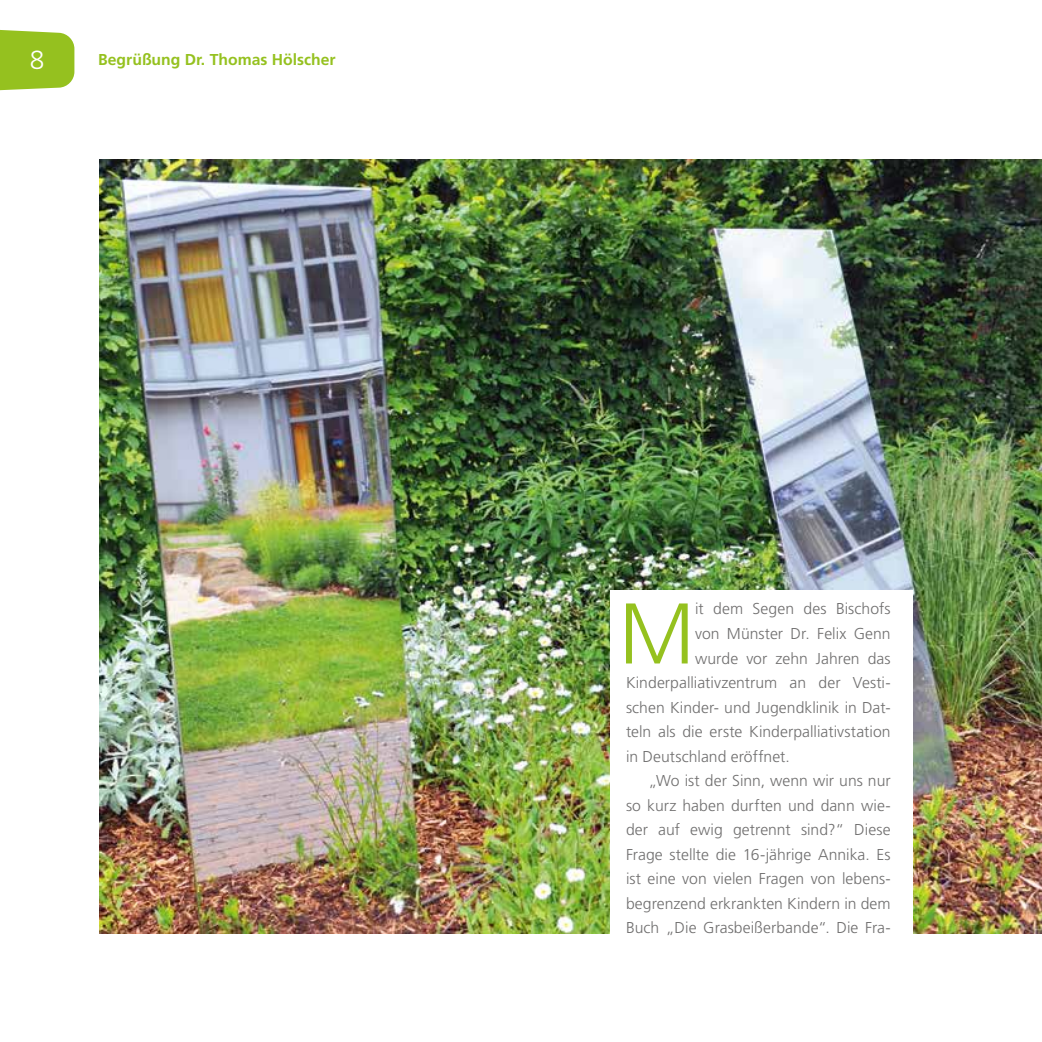
<style>
.page{position:relative;width:1042px;height:1042px;background:#fff}
.page>*{position:absolute;margin:0;border:0;box-sizing:border-box;transform-origin:0 0}
.t1{font:300 85.92px "Frutiger LT Std";color:#95c11f}
.t2{font:300 26.25px "Frutiger LT Std";color:#fff}
.t3{font:300 15.75px "Frutiger LT Std";letter-spacing:.005em;color:#706f6f}
.t4{font:700 15.75px "Frutiger LT Std";color:#95c11f}
</style>
<div class="page">
<img style="left:99px;top:160px;width:943px;height:773px">
<svg style="left:0;top:30px;width:74px;height:61px"></svg>
<div style="left:610px;top:590px;width:303px;height:382px;background:#fff"></div>
<h2 class="t2" style="left:30px;top:47px;width:16px">8</h2>
<p class="t4" style="left:98px;top:52px;width:239px">Begrüßung Dr. Thomas Hölscher</p>
<h1 class="t1" style="left:618px;top:591px;width:78px">M</h1>
<p class="t3" style="left:695px;top:601px;width:197px">it dem Segen des Bischofs</p>
<p class="t3" style="left:695px;top:626px;width:197px">von Münster Dr. Felix Genn</p>
<p class="t3" style="left:695px;top:650px;width:197px">wurde vor zehn Jahren das</p>
<p class="t3" style="left:626px;top:675px;width:266px">Kinderpalliativzentrum an der Vesti-</p>
<p class="t3" style="left:626px;top:699px;width:266px">schen Kinder- und Jugendklinik in Dat-</p>
<p class="t3" style="left:626px;top:724px;width:266px">teln als die erste Kinderpalliativstation</p>
<p class="t3" style="left:626px;top:748px;width:165px">in Deutschland eröffnet.</p>
<p class="t3" style="left:648px;top:773px;width:244px">„Wo ist der Sinn, wenn wir uns nur</p>
<p class="t3" style="left:626px;top:797px;width:266px">so kurz haben durften und dann wie-</p>
<p class="t3" style="left:626px;top:822px;width:266px">der auf ewig getrennt sind?“ Diese</p>
<p class="t3" style="left:626px;top:846px;width:266px">Frage stellte die 16-jährige Annika. Es</p>
<p class="t3" style="left:626px;top:871px;width:266px">ist eine von vielen Fragen von lebens-</p>
<p class="t3" style="left:626px;top:895px;width:266px">begrenzend erkrankten Kindern in dem</p>
<p class="t3" style="left:626px;top:920px;width:266px">Buch „Die Grasbeißerbande“. Die Fra-</p>
</div>
